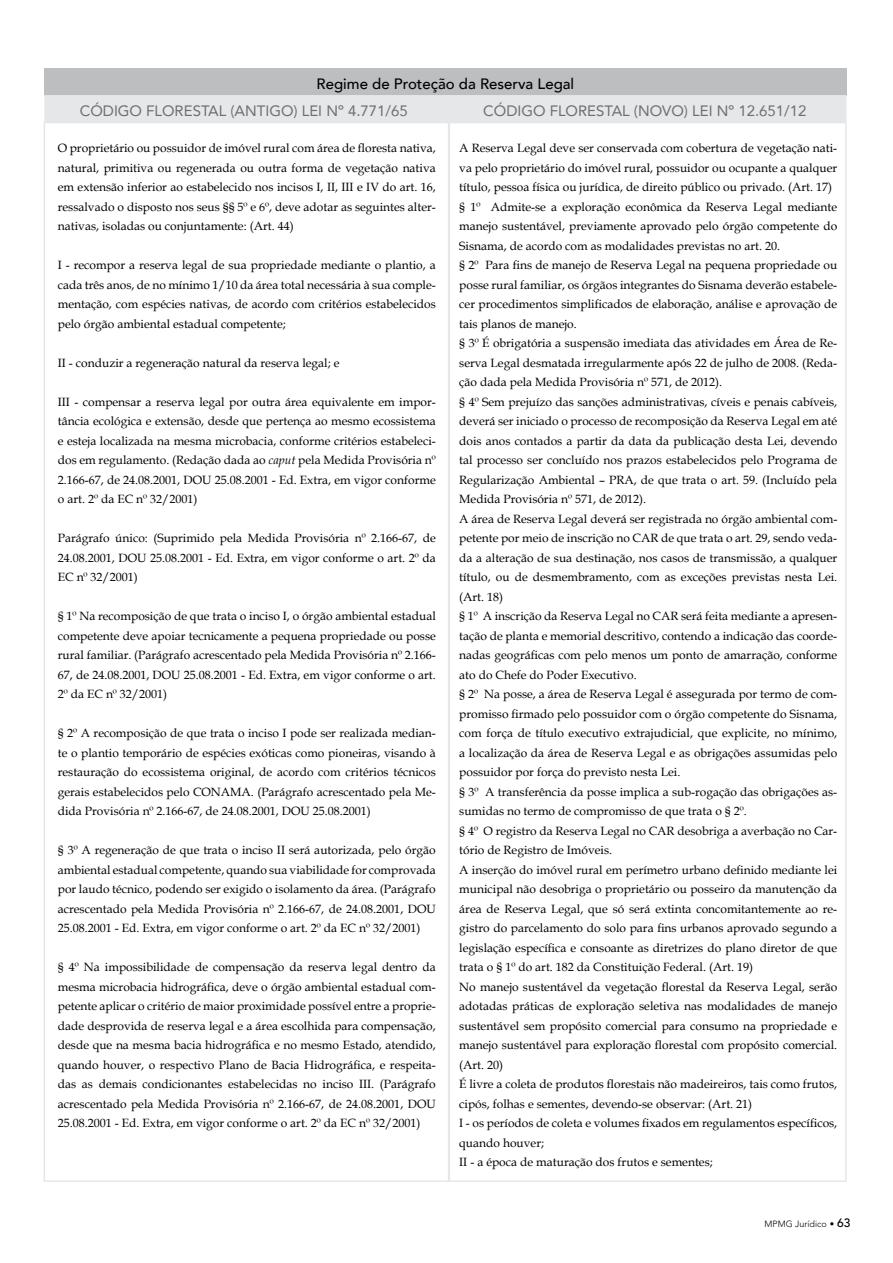
<style>
.page{position:relative;width:893px;height:1263px;background:#fff}
.page>*{position:absolute;margin:0;border:0;box-sizing:border-box;transform-origin:0 0}
.t1{font:15px/27px "Avenir";color:#6d6e71}
.t2{font:12px/19.5px "Book Antiqua";color:#000;text-align:justify}
.t3{font:300 9px "Avenir LT Std";color:#000}
.s1{font-weight:500;color:#000}
.s2{font-style:italic}
.s3{font-weight:500;font-size:12px}
</style>
<div class="page">
<div style="left:448px;top:122px;width:399px;height:1060px;border:2px solid #e6e7e8"></div>
<div style="left:44px;top:68px;width:802px;height:27px;background:#bcbec0"></div>
<div style="left:44px;top:95px;width:802px;height:27px;background:#e6e7e8"></div>
<p class="t1" style="left:80px;top:70px;width:496px;text-indent:237px"><span class="s1">Regime de Proteção da Reserva Legal<br></span>CÓDIGO FLORESTAL (ANTIGO) LEI Nº 4.771/65</p>
<p class="t1" style="left:483px;top:97px;width:325px">CÓDIGO FLORESTAL (NOVO) LEI Nº 12.651/12</p>
<p class="t2" style="left:58px;top:138px;width:380px">O proprietário ou possuidor de imóvel rural com área de floresta nativa, natural, primitiva ou regenerada ou outra forma de vegetação nativa em extensão inferior ao estabelecido nos incisos I, II, III e IV do art. 16, ressalvado o disposto nos seus §§ 5º e 6º, deve adotar as seguintes alter&shy;nativas, isoladas ou conjuntamente: (Art. 44)</p>
<p class="t2" style="left:58px;top:255px;width:380px">I - recompor a reserva legal de sua propriedade mediante o plantio, a cada três anos, de no mínimo 1/10 da área total necessária à sua comple&shy;mentação, com espécies nativas, de acordo com critérios estabelecidos pelo órgão ambiental estadual competente;</p>
<p class="t2" style="left:58px;top:353px;width:283px">II - conduzir a regeneração natural da reserva legal; e</p>
<p class="t2" style="left:58px;top:392px;width:380px">III - compensar a reserva legal por outra área equivalente em impor&shy;tância ecológica e extensão, desde que pertença ao mesmo ecossistema e esteja localizada na mesma microbacia, conforme critérios estabeleci&shy;dos em regulamento. (Redação dada ao <span class="s2">caput</span> pela Medida Provisória nº 2.166-67, de 24.08.2001, DOU 25.08.2001 - Ed. Extra, em vigor conforme o art. 2º da EC nº 32/2001)</p>
<p class="t2" style="left:58px;top:528px;width:380px">Parágrafo único: (Suprimido pela Medida Provisória nº 2.166-67, de 24.08.2001, DOU 25.08.2001 - Ed. Extra, em vigor conforme o art. 2º da EC nº 32/2001)</p>
<p class="t2" style="left:58px;top:606px;width:379px">§ 1º Na recomposição de que trata o inciso I, o órgão ambiental estadual competente deve apoiar tecnicamente a pequena propriedade ou posse rural familiar. (Parágrafo acrescentado pela Medida Provisória nº 2.166- 67, de 24.08.2001, DOU 25.08.2001 - Ed. Extra, em vigor conforme o art.<br>2º da EC nº 32/2001)</p>
<p class="t2" style="left:58px;top:723px;width:380px">§ 2º A recomposição de que trata o inciso I pode ser realizada median&shy;te o plantio temporário de espécies exóticas como pioneiras, visando à restauração do ecossistema original, de acordo com critérios técnicos gerais estabelecidos pelo CONAMA. (Parágrafo acrescentado pela Me&shy;dida Provisória nº 2.166-67, de 24.08.2001, DOU 25.08.2001)</p>
<p class="t2" style="left:58px;top:840px;width:380px">§ 3º A regeneração de que trata o inciso II será autorizada, pelo órgão ambiental estadual competente, quando sua viabilidade for comprovada por laudo técnico, podendo ser exigido o isolamento da área. (Parágrafo acrescentado pela Medida Provisória nº 2.166-67, de 24.08.2001, DOU 25.08.2001 - Ed. Extra, em vigor conforme o art. 2º da EC nº 32/2001)</p>
<p class="t2" style="left:58px;top:957px;width:380px">§ 4º Na impossibilidade de compensação da reserva legal dentro da mesma microbacia hidrográfica, deve o órgão ambiental estadual com&shy;petente aplicar o critério de maior proximidade possível entre a proprie&shy;dade desprovida de reserva legal e a área escolhida para compensação, desde que na mesma bacia hidrográfica e no mesmo Estado, atendido, quando houver, o respectivo Plano de Bacia Hidrográfica, e respeita&shy;das as demais condicionantes estabelecidas no inciso III. (Parágrafo acrescentado pela Medida Provisória nº 2.166-67, de 24.08.2001, DOU 25.08.2001 - Ed. Extra, em vigor conforme o art. 2º da EC nº 32/2001)</p>
<p class="t2" style="left:459px;top:138px;width:380px;text-align:left">A Reserva Legal deve ser conservada com cobertura de vegetação nati&shy;va pelo proprietário do imóvel rural, possuidor ou ocupante a qualquer título, pessoa física ou jurídica, de direito público ou privado. (Art. 17) § 1º Admite-se a exploração econômica da Reserva Legal mediante manejo sustentável, previamente aprovado pelo órgão competente do Sisnama, de acordo com as modalidades previstas no art. 20.<br>§ 2º Para fins de manejo de Reserva Legal na pequena propriedade ou posse rural familiar, os órgãos integrantes do Sisnama deverão estabele&shy;cer procedimentos simplificados de elaboração, análise e aprovação de tais planos de manejo.<br>§ 3º É obrigatória a suspensão imediata das atividades em Área de Re&shy;serva Legal desmatada irregularmente após 22 de julho de 2008. (Reda&shy;ção dada pela Medida Provisória nº 571, de 2012).<br>§ 4º Sem prejuízo das sanções administrativas, cíveis e penais cabíveis, deverá ser iniciado o processo de recomposição da Reserva Legal em até dois anos contados a partir da data da publicação desta Lei, devendo tal processo ser concluído nos prazos estabelecidos pelo Programa de Regularização Ambiental – PRA, de que trata o art. 59. (Incluído pela Medida Provisória nº 571, de 2012).<br>A área de Reserva Legal deverá ser registrada no órgão ambiental com&shy;petente por meio de inscrição no CAR de que trata o art. 29, sendo veda&shy;da a alteração de sua destinação, nos casos de transmissão, a qualquer título, ou de desmembramento, com as exceções previstas nesta Lei. (Art. 18)<br>§ 1º A inscrição da Reserva Legal no CAR será feita mediante a apresen&shy;tação de planta e memorial descritivo, contendo a indicação das coorde&shy;nadas geográficas com pelo menos um ponto de amarração, conforme ato do Chefe do Poder Executivo.<br>§ 2º Na posse, a área de Reserva Legal é assegurada por termo de com&shy;promisso firmado pelo possuidor com o órgão competente do Sisnama, com força de título executivo extrajudicial, que explicite, no mínimo, a localização da área de Reserva Legal e as obrigações assumidas pelo possuidor por força do previsto nesta Lei.<br>§ 3º A transferência da posse implica a sub-rogação das obrigações as&shy;sumidas no termo de compromisso de que trata o § 2º.<br>§ 4º O registro da Reserva Legal no CAR desobriga a averbação no Car&shy;tório de Registro de Imóveis.<br>A inserção do imóvel rural em perímetro urbano definido mediante lei municipal não desobriga o proprietário ou posseiro da manutenção da área de Reserva Legal, que só será extinta concomitantemente ao re&shy;gistro do parcelamento do solo para fins urbanos aprovado segundo a legislação específica e consoante as diretrizes do plano diretor de que trata o § 1º do art. 182 da Constituição Federal. (Art. 19)<br>No manejo sustentável da vegetação florestal da Reserva Legal, serão adotadas práticas de exploração seletiva nas modalidades de manejo sustentável sem propósito comercial para consumo na propriedade e manejo sustentável para exploração florestal com propósito comercial. (Art. 20)<br>É livre a coleta de produtos florestais não madeireiros, tais como frutos, cipós, folhas e sementes, devendo-se observar: (Art. 21)<br>I - os períodos de coleta e volumes fixados em regulamentos específicos, quando houver;<br>II - a época de maturação dos frutos e sementes;</p>
<p class="t3" style="left:765px;top:1219px;width:87px">MPMG Jurídico • <span class="s3">63</span></p>
</div>
